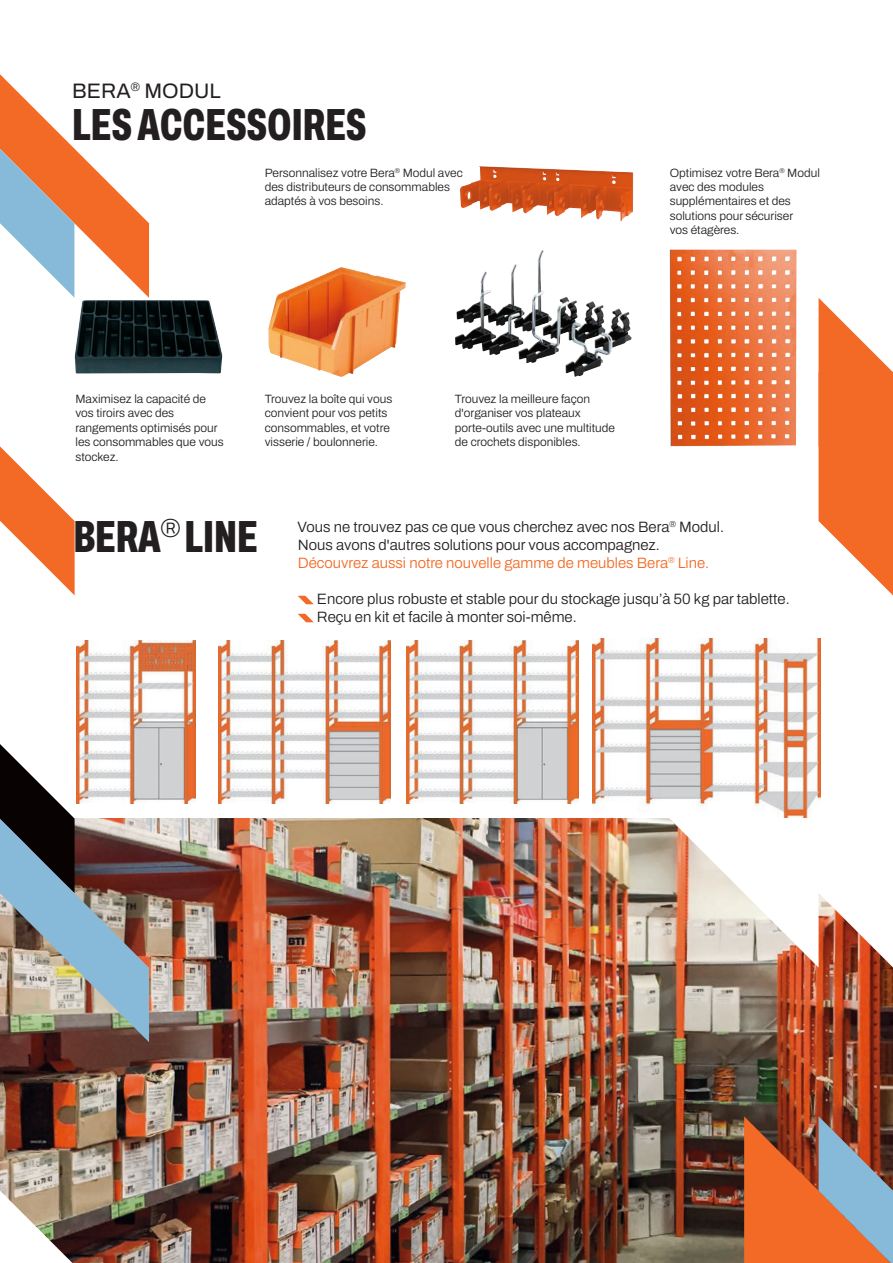
<style>
.page{position:relative;width:893px;height:1263px;background:#fff}
.page>*{position:absolute;margin:0;border:0;box-sizing:border-box;transform-origin:0 0}
.t1{font:800 extra-condensed 45px "Archivo";color:#231f20}
.t2{font:21px "Archivo";color:#231f20}
.t3{font:300 15px/18px "Archivo";color:#231f20}
.t4{font:300 12px/14.4px "Archivo";color:#231f20}
.s1{color:#f36a26}
</style>
<div class="page">
<img style="left:0;top:819px;width:893px;height:444px">
<svg style="left:664px;top:817px;width:132px;height:150px"></svg>
<svg style="left:796px;top:817px;width:97px;height:150px"></svg>
<img style="left:406px;top:641px;width:173px;height:162px">
<img style="left:593px;top:639px;width:228px;height:178px">
<img style="left:218px;top:641px;width:173px;height:162px">
<img style="left:77px;top:641px;width:119px;height:162px">
<svg style="left:0;top:74px;width:149px;height:224px"></svg>
<svg style="left:0;top:446px;width:75px;height:149px"></svg>
<img style="left:0;top:744px;width:149px;height:298px">
<svg style="left:0;top:1190px;width:72px;height:73px"></svg>
<svg style="left:744px;top:1116px;width:149px;height:147px;background:#b96f50"></svg>
<svg style="left:819px;top:298px;width:74px;height:297px"></svg>
<img style="left:268px;top:267px;width:138px;height:110px">
<img style="left:460px;top:166px;width:173px;height:55px">
<img style="left:670px;top:250px;width:126px;height:196px">
<img style="left:75px;top:300px;width:147px;height:73px">
<img style="left:489px;top:252px;width:52px;height:67px">
<svg style="left:298px;top:596px;width:16px;height:8px"></svg>
<svg style="left:298px;top:614px;width:16px;height:8px"></svg>
<p class="t2" style="left:72px;top:75px;width:150px">BERA<sup>®</sup> MODUL</p>
<p class="t1" style="left:72px;top:91px;width:296px">LES ACCESSOIRES</p>
<p class="t4" style="left:265px;top:165px;width:200px">Personnalisez votre Bera<sup>®</sup> Modul avec des distributeurs de consommables adaptés à vos besoins.</p>
<p class="t4" style="left:670px;top:165px;width:152px">Optimisez votre Bera<sup>®</sup> Modul avec des modules supplémentaires et des solutions pour sécuriser<br>vos étagères.</p>
<p class="t4" style="left:75px;top:392px;width:150px">Maximisez la capacité de vos tiroirs avec des rangements optimisés pour les consommables que vous stockez.</p>
<p class="t4" style="left:265px;top:392px;width:129px">Trouvez la boîte qui vous convient pour vos petits consommables, et votre visserie / boulonnerie.</p>
<p class="t4" style="left:455px;top:392px;width:162px">Trouvez la meilleure façon d'organiser vos plateaux porte-outils avec une multitude de crochets disponibles.</p>
<p class="t1" style="left:73px;top:503px;width:186px">BERA<sup>®</sup> LINE</p>
<p class="t3" style="left:298px;top:518px;width:428px">Vous ne trouvez pas ce que vous cherchez avec nos Bera<sup>®</sup> Modul.<br>Nous avons d'autres solutions pour vous accompagnez.<br><span class="s1">Découvrez aussi notre nouvelle gamme de meubles Bera</span><sup>®</sup> <span class="s1">Line.</span></p>
<p class="t3" style="left:317px;top:590px;width:474px">Encore plus robuste et stable pour du stockage jusqu’à 50 kg par tablette.</p>
<p class="t3" style="left:317px;top:608px;width:261px">Reçu en kit et facile à monter soi-même.</p>
</div>
